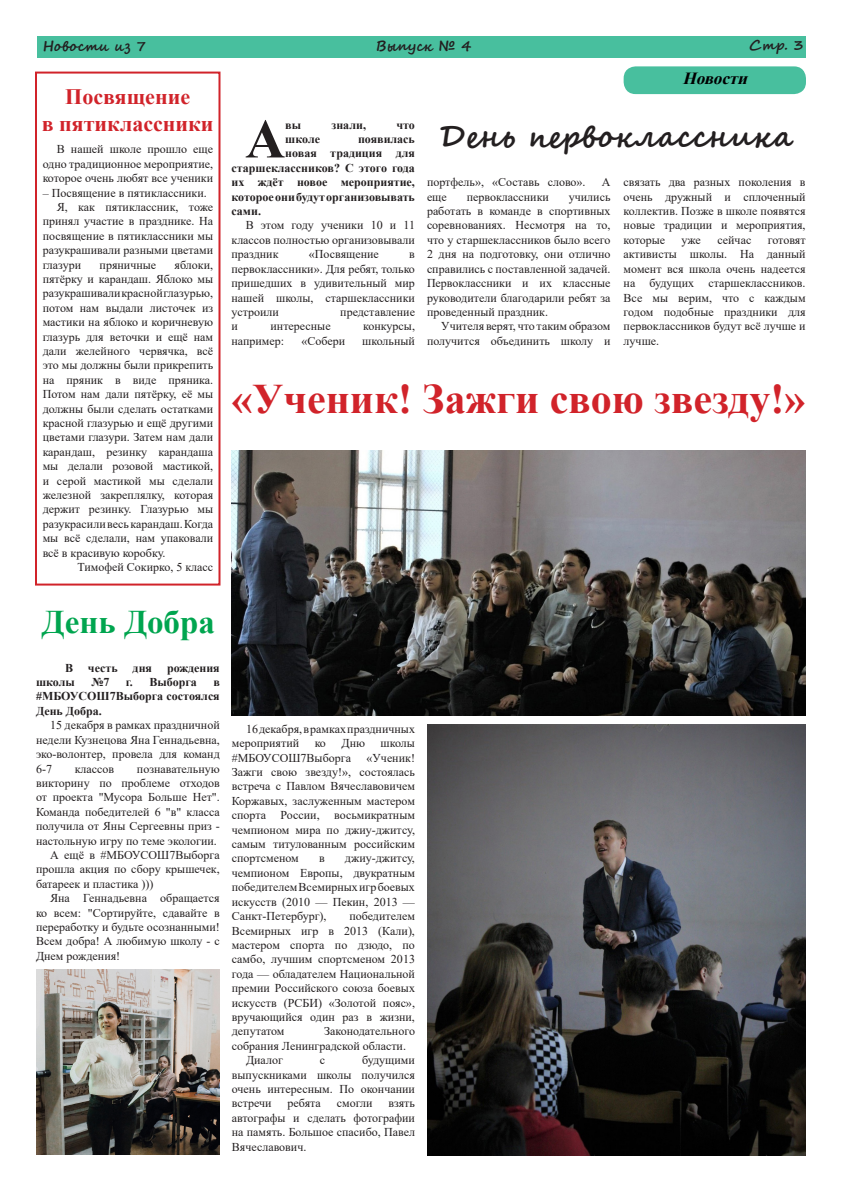
<style>
.page{position:relative;width:842px;height:1191px;background:#fff}
.page>*{position:absolute;margin:0;border:0;box-sizing:border-box;transform-origin:0 0}
.t1{font:700 55.5px "Times New Roman";color:#231f20}
.t2{font:700 42px "Times New Roman";color:#d1232a}
.t3{font:700 33px "Times New Roman";color:#00a54f}
.t4{font:700 30px "Segoe Script";color:#231f20}
.t5{font:700 22px "Times New Roman";color:#d1232a}
.t6{font:italic 700 17px "Times New Roman";color:#000001}
.t7{font:700 14px "Segoe Script";color:#231f20}
.t8{font:12px/14.4px "Times New Roman";color:#231f20;text-align:justify}
.t9{font:700 12px/14.4px "Times New Roman";color:#231f20}
</style>
<div class="page">
<div style="left:35px;top:72px;width:185px;height:513px;background:#fff;border:2px solid #d1232a"></div>
<div style="left:37px;top:36px;width:769px;height:21px;background:#48bf9e"></div>
<div style="left:624px;top:66px;width:182px;height:28px;background:#48bf9e;border-radius:12px"></div>
<img style="left:231px;top:451px;width:575px;height:264px">
<img style="left:427px;top:724px;width:379px;height:431px">
<img style="left:36px;top:969px;width:184px;height:186px">
<p class="t7" style="left:43px;top:35px;width:105px">Новости из 7</p>
<p class="t7" style="left:376px;top:35px;width:97px">Выпуск № 4</p>
<p class="t7" style="left:749px;top:34px;width:56px">Стр. 3</p>
<p class="t6" style="left:682px;top:66px;width:72px">Новости</p>
<p class="t5" style="left:65px;top:81px;width:126px">Посвящение</p>
<p class="t5" style="left:42px;top:107px;width:173px">в пятиклассники</p>
<p class="t1" style="left:245px;top:99px;width:42px">А</p>
<p class="t9" style="left:285px;top:117px;width:17px">вы</p>
<p class="t9" style="left:332px;top:117px;width:36px">знали,</p>
<p class="t9" style="left:396px;top:117px;width:20px">что</p>
<p class="t4" style="left:441px;top:112px;width:353px">День первоклассника</p>
<p class="t8" style="left:427px;top:175px;width:160px">портфель», «Составь слово».</p>
<p class="t8" style="left:602px;top:175px;width:10px">А</p>
<p class="t8" style="left:427px;top:189px;width:21px">еще</p>
<p class="t8" style="left:467px;top:189px;width:84px">первоклассники</p>
<p class="t9" style="left:285px;top:131px;width:36px">школе</p>
<p class="t9" style="left:358px;top:131px;width:58px">появилась</p>
<p class="t9" style="left:285px;top:146px;width:131px">новая традиция для</p>
<p class="t9" style="left:231px;top:160px;width:185px">старшеклассников? С этого года</p>
<p class="t9" style="left:231px;top:175px;width:185px">их ждёт новое мероприятие,</p>
<p class="t9" style="left:231px;top:189px;width:185px">которое они будут организовывать</p>
<p class="t9" style="left:231px;top:203px;width:31px">сами.</p>
<p class="t8" style="left:231px;top:218px;width:185px;text-indent:14px">В этом году ученики 10 и 11 классов полностью организовывали праздник</p>
<p class="t8" style="left:43px;top:142px;width:172px;text-indent:14px">В нашей школе прошло еще одно традиционное мероприятие, которое очень любят все ученики</p>
<p class="t8" style="left:43px;top:185px;width:166px">– Посвящение в пятиклассники.</p>
<p class="t8" style="left:43px;top:199px;width:172px;text-indent:14px">Я, как пятиклассник, тоже принял участие в празднике. На посвящение в пятиклассники мы разукрашивали разными цветами глазури</p>
<p class="t8" style="left:624px;top:175px;width:183px">связать два разных поколения в очень дружный и сплоченный коллектив. Позже в школе появятся новые традиции и мероприятия, которые</p>
<p class="t8" style="left:427px;top:189px;width:185px;text-indent:142px">учились работать в команде в спортивных соревнованиях. Несмотря на то, что у старшеклассников было всего 2 дня на подготовку, они отлично справились с поставленной задачей.<br>Первоклассники и их классные руководители благодарили ребят за проведенный праздник.</p>
<p class="t8" style="left:427px;top:319px;width:185px;text-align:right">Учителя верят, что таким образом получится объединить школу и</p>
<p class="t8" style="left:682px;top:232px;width:21px">уже</p>
<p class="t8" style="left:717px;top:232px;width:35px">сейчас</p>
<p class="t8" style="left:624px;top:232px;width:183px;text-indent:144px">готовят активисты школы. На данный момент вся школа очень надеется на будущих старшеклассников.<br>Все мы верим, что с каждым годом подобные праздники для первоклассников будут всё лучше и лучше.</p>
<p class="t8" style="left:309px;top:247px;width:72px">«Посвящение</p>
<p class="t8" style="left:231px;top:247px;width:185px;text-indent:178px">в первоклассники». Для ребят, только пришедших в удивительный мир нашей школы, старшеклассники устроили</p>
<p class="t8" style="left:43px;top:257px;width:172px;text-indent:132px">яблоки, пятёрку и карандаш. Яблоко мы разукрашивали красной глазурью, потом нам выдали листочек из мастики на яблоко и коричневую глазурь для веточки и ещё нам дали желейного червячка, всё это мы должны были прикрепить на пряник в виде пряника.<br>Потом нам дали пятёрку, её мы должны были сделать остатками красной глазурью и ещё другими цветами глазури. Затем нам дали карандаш, резинку карандаша мы делали розовой мастикой, и серой мастикой мы сделали железной закреплялку, которая держит резинку. Глазурью мы разукрасили весь карандаш. Когда мы всё сделали, нам упаковали всё в красивую коробку.</p>
<p class="t8" style="left:77px;top:559px;width:137px">Тимофей Сокирко, 5 класс</p>
<p class="t8" style="left:100px;top:257px;width:58px">пряничные</p>
<p class="t8" style="left:340px;top:304px;width:76px">представление</p>
<p class="t8" style="left:231px;top:319px;width:8px">и</p>
<p class="t8" style="left:270px;top:319px;width:62px">интересные</p>
<p class="t8" style="left:363px;top:319px;width:53px">конкурсы,</p>
<p class="t8" style="left:231px;top:333px;width:54px">например:</p>
<p class="t8" style="left:301px;top:333px;width:45px">«Собери</p>
<p class="t8" style="left:362px;top:333px;width:54px">школьный</p>
<p class="t2" style="left:231px;top:369px;width:576px">«Ученик! Зажги свою звезду!»</p>
<p class="t3" style="left:42px;top:597px;width:175px">День Добра</p>
<p class="t9" style="left:36px;top:660px;width:185px;text-indent:29px">В честь дня рождения школы</p>
<p class="t9" style="left:91px;top:674px;width:20px">№7</p>
<p class="t9" style="left:126px;top:674px;width:72px">г. Выборга</p>
<p class="t9" style="left:36px;top:674px;width:185px;text-align:justify;text-indent:177px">в #МБОУСОШ7Выборга состоялся День Добра.</p>
<p class="t8" style="left:36px;top:717px;width:185px;text-indent:14px">15 декабря в рамках праздничной недели Кузнецова Яна Геннадьевна, эко-волонтер, провела для команд 6-7</p>
<p class="t8" style="left:36px;top:761px;width:185px;text-indent:101px">познавательную викторину по проблеме отходов от проекта "Мусора Больше Нет".<br>Команда победителей 6 "в" класса получила от Яны Сергеевны приз - настольную игру по теме экологии.</p>
<p class="t8" style="left:36px;top:847px;width:185px;text-indent:14px">А ещё в #МБОУСОШ7Выборга прошла акция по сбору крышечек, батареек и пластика )))</p>
<p class="t8" style="left:36px;top:890px;width:185px;text-indent:14px">Яна Геннадьевна обращается ко всем: "Сортируйте, сдавайте в переработку и будьте осознанными!<br>Всем добра! А любимую школу - с Днем рождения!</p>
<p class="t8" style="left:75px;top:761px;width:41px">классов</p>
<p class="t8" style="left:232px;top:721px;width:185px;text-indent:14px">16 декабря, в рамках праздничных мероприятий</p>
<p class="t8" style="left:315px;top:735px;width:13px">ко</p>
<p class="t8" style="left:341px;top:735px;width:25px">Дню</p>
<p class="t8" style="left:381px;top:735px;width:36px">школы</p>
<p class="t8" style="left:232px;top:750px;width:121px">#МБОУСОШ7Выборга</p>
<p class="t8" style="left:232px;top:750px;width:185px;text-indent:135px">«Ученик!<br>Зажги свою звезду!», состоялась встреча с Павлом Вячеславовичем Коржавых, заслуженным мастером спорта России, восьмикратным чемпионом мира по джиу-джитсу, самым титулованным российским спортсменом</p>
<p class="t8" style="left:232px;top:851px;width:185px;text-indent:113px">джиу-джитсу, чемпионом Европы, двукратным победителем Всемирных игр боевых искусств (2010 — Пекин, 2013 — Санкт-Петербург),</p>
<p class="t8" style="left:319px;top:851px;width:7px">в</p>
<p class="t8" style="left:232px;top:908px;width:185px;text-indent:118px">победителем Всемирных игр в 2013 (Кали), мастером спорта по дзюдо, по самбо, лучшим спортсменом 2013 года — обладателем Национальной премии Российского союза боевых искусств (РСБИ) «Золотой пояс», вручающийся один раз в жизни, депутатом</p>
<p class="t8" style="left:232px;top:1023px;width:185px;text-indent:92px">Законодательного собрания Ленинградской области.</p>
<p class="t8" style="left:246px;top:1052px;width:38px">Диалог</p>
<p class="t8" style="left:320px;top:1052px;width:7px">с</p>
<p class="t8" style="left:232px;top:1052px;width:185px;text-indent:130px">будущими выпускниками школы получился очень интересным. По окончании встречи</p>
<p class="t8" style="left:288px;top:1095px;width:35px">ребята</p>
<p class="t8" style="left:337px;top:1095px;width:37px">смогли</p>
<p class="t8" style="left:232px;top:1095px;width:185px;text-indent:156px">взять автографы и сделать фотографии на память. Большое спасибо, Павел Вячеславович.</p>
</div>
